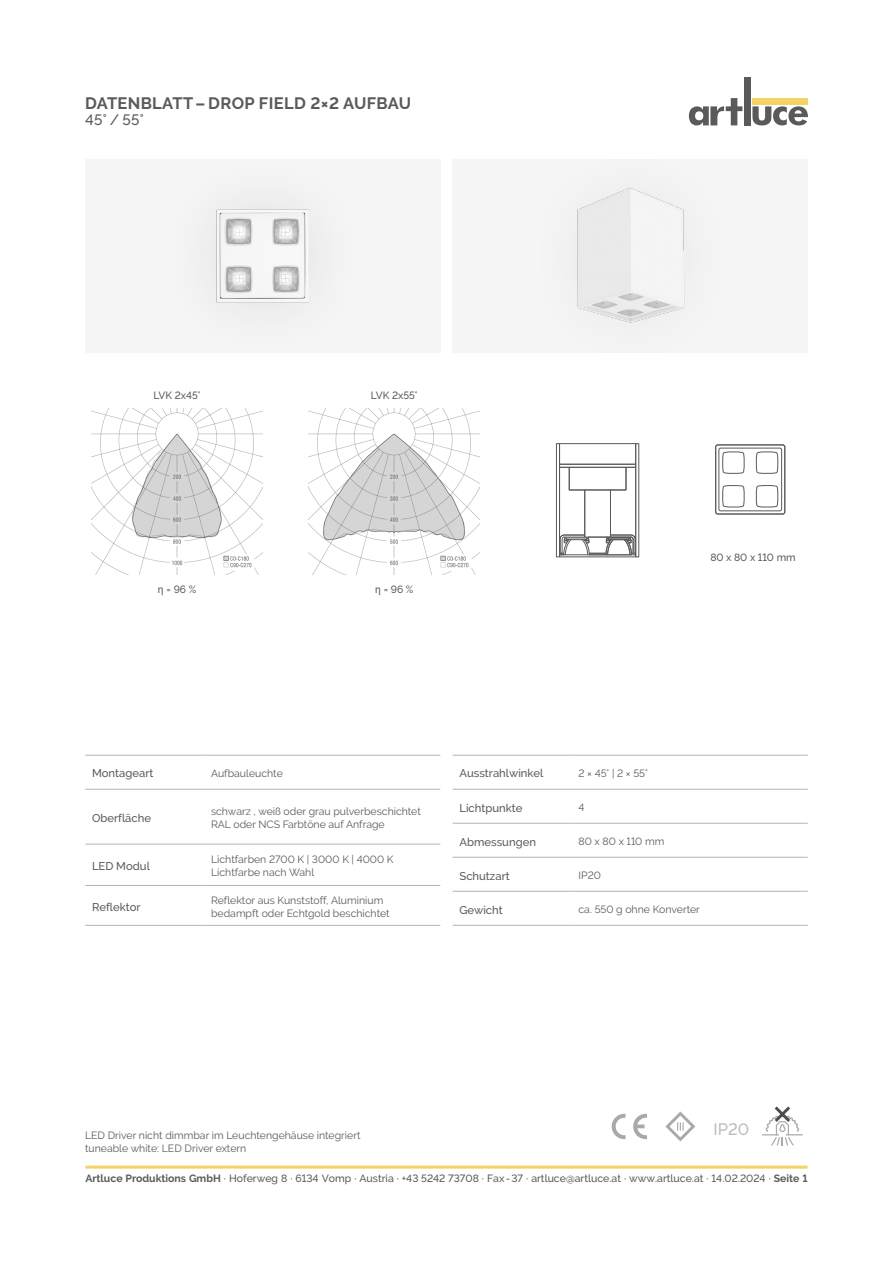
<style>
.page{position:relative;width:893px;height:1263px;background:#fff}
.page>*{position:absolute;margin:0;border:0;box-sizing:border-box;transform-origin:0 0}
.Titel_-_Datenblatt{font:700 16.5px "Raleway";letter-spacing:.02em;color:#5a5a5a}
.IP_Schutzklasse_2{font:500 16.5px "Raleway";color:#bdbdbd}
.Untertitel_-_Datenblatt{font:500 15px "Raleway";color:#5a5a5a}
.Tabelle_-_Spezifikationen_-_Bold{font:500 11.25px "Raleway";color:#5a5a5a}
.Tabelle_-_Spezifikationen_-_Regular{font:10.5px/12.6px "Raleway";color:#5a5a5a}
.Maße__Werte{font:500 10.5px "Raleway";color:#5a5a5a}
.s1{font-weight:700}
</style>
<div class="page">
<hr style="left:85px;top:1165px;width:722px;height:3px;background:#f5d364">
<svg style="left:689px;top:98px;width:53px;height:27px"></svg>
<div style="left:744px;top:77px;width:7px;height:48px;background:#5a5a5a"></div>
<svg style="left:752px;top:106px;width:56px;height:19px"></svg>
<div style="left:752px;top:98px;width:56px;height:7px;background:#f5d364"></div>
<div style="left:85px;top:159px;width:355px;height:194px;background:#f5f5f5"></div>
<img style="left:216px;top:209px;width:93px;height:94px">
<div style="left:453px;top:159px;width:355px;height:194px;background:#f5f5f5"></div>
<img style="left:577px;top:187px;width:108px;height:136px">
<img style="left:92px;top:408px;width:171px;height:166px">
<img style="left:309px;top:408px;width:171px;height:166px">
<div style="left:559px;top:443px;width:77px;height:21px;border:1px solid #5a5a5a"></div>
<div style="left:635px;top:443px;width:4px;height:114px;border:1px solid #5a5a5a"></div>
<div style="left:559px;top:464px;width:77px;height:3px;border:1px solid #5a5a5a"></div>
<div style="left:556px;top:443px;width:4px;height:114px;border:1px solid #5a5a5a"></div>
<svg style="left:559px;top:467px;width:77px;height:91px"></svg>
<svg style="left:722px;top:451px;width:22px;height:23px"></svg>
<svg style="left:756px;top:451px;width:22px;height:23px"></svg>
<svg style="left:722px;top:485px;width:22px;height:22px"></svg>
<svg style="left:756px;top:485px;width:22px;height:22px"></svg>
<div style="left:715px;top:444px;width:70px;height:70px;border:1px solid #5a5a5a;border-radius:2px"></div>
<div style="left:718px;top:448px;width:64px;height:63px;border:1px solid #5a5a5a;border-radius:2px"></div>
<hr style="left:572px;top:857px;width:236px;height:1px;background:#b4b4b4">
<hr style="left:572px;top:891px;width:236px;height:1px;background:#b4b4b4">
<hr style="left:572px;top:755px;width:236px;height:1px;background:#b4b4b4">
<hr style="left:572px;top:789px;width:236px;height:1px;background:#b4b4b4">
<hr style="left:572px;top:823px;width:236px;height:1px;background:#b4b4b4">
<hr style="left:453px;top:755px;width:119px;height:1px;background:#b4b4b4">
<hr style="left:453px;top:789px;width:119px;height:1px;background:#b4b4b4">
<hr style="left:453px;top:823px;width:119px;height:1px;background:#b4b4b4">
<hr style="left:453px;top:857px;width:119px;height:1px;background:#b4b4b4">
<hr style="left:453px;top:891px;width:119px;height:1px;background:#b4b4b4">
<hr style="left:453px;top:925px;width:119px;height:1px;background:#b4b4b4">
<hr style="left:572px;top:925px;width:236px;height:1px;background:#b4b4b4">
<hr style="left:204px;top:789px;width:236px;height:1px;background:#b4b4b4">
<hr style="left:204px;top:844px;width:236px;height:1px;background:#b4b4b4">
<hr style="left:204px;top:885px;width:236px;height:1px;background:#b4b4b4">
<hr style="left:204px;top:925px;width:236px;height:1px;background:#b4b4b4">
<hr style="left:85px;top:789px;width:119px;height:1px;background:#b4b4b4">
<hr style="left:85px;top:844px;width:119px;height:1px;background:#b4b4b4">
<hr style="left:85px;top:885px;width:119px;height:1px;background:#b4b4b4">
<hr style="left:85px;top:925px;width:119px;height:1px;background:#b4b4b4">
<hr style="left:85px;top:755px;width:119px;height:1px;background:#b4b4b4">
<hr style="left:204px;top:755px;width:236px;height:1px;background:#b4b4b4">
<svg style="left:611px;top:1114px;width:14px;height:26px"></svg>
<svg style="left:633px;top:1114px;width:14px;height:26px"></svg>
<svg style="left:665px;top:1111px;width:30px;height:30px"></svg>
<svg style="left:762px;top:1106px;width:41px;height:39px"></svg>
<p class="Titel_-_Datenblatt" style="left:85px;top:94px;width:328px">DATENBLATT– DROP FIELD 2×2 AUFBAU</p>
<p class="Untertitel_-_Datenblatt" style="left:85px;top:111px;width:60px">45° / 55°</p>
<p class="Maße__Werte" style="left:154px;top:390px;width:49px">LVK 2x45°</p>
<p class="Maße__Werte" style="left:371px;top:390px;width:48px">LVK 2x55°</p>
<p class="Maße__Werte" style="left:167px;top:583px;width:31px">= 96 %</p>
<p class="Maße__Werte" style="left:384px;top:583px;width:31px">= 96 %</p>
<p class="Maße__Werte" style="left:710px;top:551px;width:87px">80 x 80 x 110 mm</p>
<p class="Tabelle_-_Spezifikationen_-_Bold" style="left:92px;top:767px;width:63px">Montageart</p>
<p class="Tabelle_-_Spezifikationen_-_Regular" style="left:211px;top:767px;width:73px">Aufbauleuchte</p>
<p class="Tabelle_-_Spezifikationen_-_Bold" style="left:92px;top:811px;width:60px">Oberfläche</p>
<p class="Tabelle_-_Spezifikationen_-_Regular" style="left:211px;top:805px;width:211px">schwarz , weiß oder grau pulverbeschichtet</p>
<p class="Tabelle_-_Spezifikationen_-_Regular" style="left:211px;top:818px;width:175px">RAL oder NCS Farbtöne auf Anfrage</p>
<p class="Tabelle_-_Spezifikationen_-_Bold" style="left:92px;top:859px;width:59px">LED Modul</p>
<p class="Tabelle_-_Spezifikationen_-_Regular" style="left:211px;top:853px;width:184px">Lichtfarben 2700 K | 3000 K | 4000 K</p>
<p class="Tabelle_-_Spezifikationen_-_Regular" style="left:211px;top:866px;width:105px">Lichtfarbe nach Wahl</p>
<p class="Tabelle_-_Spezifikationen_-_Bold" style="left:92px;top:900px;width:50px">Reflektor</p>
<p class="Tabelle_-_Spezifikationen_-_Regular" style="left:211px;top:894px;width:180px">Reflektor aus Kunststoff, Aluminium bedampft oder Echtgold beschichtet</p>
<p class="Tabelle_-_Spezifikationen_-_Bold" style="left:459px;top:767px;width:86px">Ausstrahlwinkel</p>
<p class="Tabelle_-_Spezifikationen_-_Regular" style="left:578px;top:767px;width:71px">2 × 45° | 2 × 55°</p>
<p class="Tabelle_-_Spezifikationen_-_Bold" style="left:459px;top:801px;width:65px">Lichtpunkte</p>
<p class="Tabelle_-_Spezifikationen_-_Regular" style="left:578px;top:801px;width:7px">4</p>
<p class="Tabelle_-_Spezifikationen_-_Bold" style="left:459px;top:835px;width:78px">Abmessungen</p>
<p class="Tabelle_-_Spezifikationen_-_Regular" style="left:578px;top:835px;width:87px">80 x 80 x 110 mm</p>
<p class="Tabelle_-_Spezifikationen_-_Bold" style="left:459px;top:869px;width:52px">Schutzart</p>
<p class="Tabelle_-_Spezifikationen_-_Regular" style="left:578px;top:869px;width:24px">IP20</p>
<p class="Tabelle_-_Spezifikationen_-_Bold" style="left:459px;top:903px;width:45px">Gewicht</p>
<p class="Tabelle_-_Spezifikationen_-_Regular" style="left:578px;top:903px;width:123px">ca. 550 g ohne Konverter</p>
<p class="Tabelle_-_Spezifikationen_-_Regular" style="left:85px;top:1129px;width:277px">LED Driver nicht dimmbar im Leuchtengehäuse integriert</p>
<p class="Tabelle_-_Spezifikationen_-_Regular" style="left:85px;top:1142px;width:163px">tuneable white: LED Driver extern</p>
<p class="IP_Schutzklasse_2" style="left:713px;top:1119px;width:37px">IP20</p>
<p class="Maße__Werte" style="left:85px;top:1172px;width:724px"><span class="s1">Artluce Produktions GmbH</span> · Hoferweg 8 · 6134 Vomp · Austria · +43 5242 73708 · Fax-37 · artluce@artluce.at · www.artluce.at · 14.02.2024 · <span class="s1">Seite 1</span></p>
</div>
